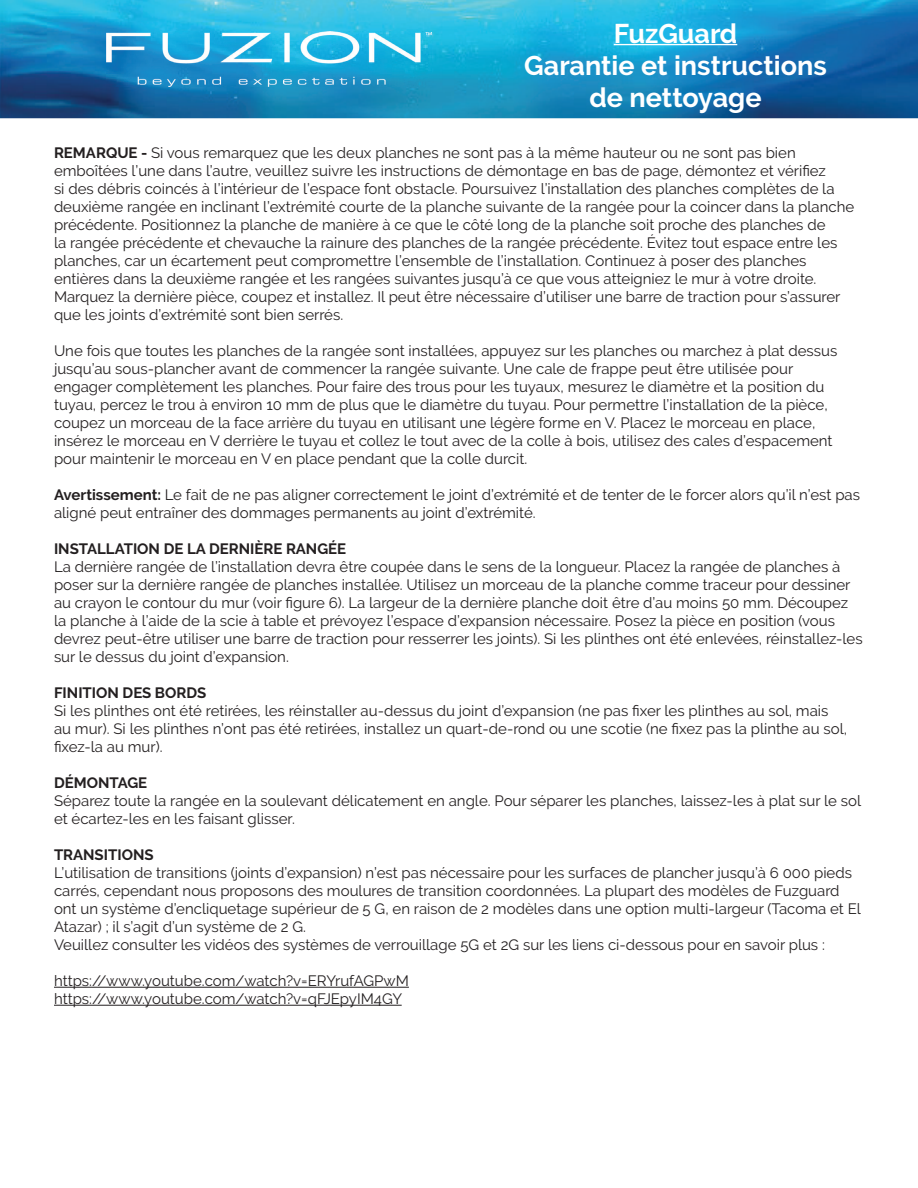
<style>
.page{position:relative;width:918px;height:1188px;background:#fff}
.page>*{position:absolute;margin:0;border:0;box-sizing:border-box;transform-origin:0 0}
.t1{font:700 27px "Raleway";color:#fff}
.t2{font:15px/18px "Raleway";color:#231f20}
.t3{font:700 15px "Raleway";color:#231f20}
.s1{font-weight:700}
</style>
<div class="page">
<hr style="left:54px;top:987px;width:355px;height:1px;background:#231f20">
<hr style="left:54px;top:1005px;width:348px;height:1px;background:#231f20">
<img style="left:0;top:0;width:918px;height:118px">
<img style="left:106px;top:32px;width:326px;height:55px">
<hr style="left:614px;top:44px;width:123px;height:1px;background:#fff">
<p class="t1" style="left:614px;top:18px;width:125px">FuzGuard</p>
<p class="t1" style="left:524px;top:50px;width:304px">Garantie et instructions</p>
<p class="t1" style="left:590px;top:82px;width:173px">de nettoyage</p>
<p class="t2" style="left:54px;top:144px;width:743px"><span class="s1">REMARQUE -</span> Si vous remarquez que les deux planches ne sont pas à la même hauteur ou ne sont pas bien</p>
<p class="t2" style="left:54px;top:162px;width:802px">emboîtées l’une dans l’autre, veuillez suivre les instructions de démontage en bas de page, démontez et vérifiez<br>si des débris coincés à l’intérieur de l’espace font obstacle. Poursuivez l’installation des planches complètes de la deuxième rangée en inclinant l’extrémité courte de la planche suivante de la rangée pour la coincer dans la planche précédente. Positionnez la planche de manière à ce que le côté long de la planche soit proche des planches de<br>la rangée précédente et chevauche la rainure des planches de la rangée précédente. Évitez tout espace entre les planches, car un écartement peut compromettre l’ensemble de l’installation. Continuez à poser des planches</p>
<p class="t2" style="left:54px;top:270px;width:764px">entières dans la deuxième rangée et les rangées suivantes jusqu’à ce que vous atteigniez le mur à votre droite.</p>
<p class="t2" style="left:54px;top:288px;width:788px">Marquez la dernière pièce, coupez et installez. Il peut être nécessaire d’utiliser une barre de traction pour s’assurer que les joints d’extrémité sont bien serrés.</p>
<p class="t2" style="left:54px;top:342px;width:785px">Une fois que toutes les planches de la rangée sont installées, appuyez sur les planches ou marchez à plat dessus jusqu’au sous-plancher avant de commencer la rangée suivante. Une cale de frappe peut être utilisée pour</p>
<p class="t2" style="left:54px;top:378px;width:775px">engager complètement les planches. Pour faire des trous pour les tuyaux, mesurez le diamètre et la position du tuyau, percez le trou à environ 10 mm de plus que le diamètre du tuyau. Pour permettre l’installation de la pièce, coupez un morceau de la face arrière du tuyau en utilisant une légère forme en V. Placez le morceau en place,</p>
<p class="t2" style="left:54px;top:432px;width:780px">insérez le morceau en V derrière le tuyau et collez le tout avec de la colle à bois, utilisez des cales d’espacement pour maintenir le morceau en V en place pendant que la colle durcit.</p>
<p class="t2" style="left:54px;top:486px;width:808px"><span class="s1">Avertissement:</span> Le fait de ne pas aligner correctement le joint d’extrémité et de tenter de le forcer alors qu’il n’est pas aligné peut entraîner des dommages permanents au joint d’extrémité.</p>
<p class="t3" style="left:54px;top:540px;width:294px">INSTALLATION DE LA DERNIÈRE RANGÉE</p>
<p class="t2" style="left:54px;top:558px;width:810px">La dernière rangée de l’installation devra être coupée dans le sens de la longueur. Placez la rangée de planches à poser sur la dernière rangée de planches installée. Utilisez un morceau de la planche comme traceur pour dessiner au crayon le contour du mur (voir figure 6). La largeur de la dernière planche doit être d’au moins 50 mm. Découpez la planche à l’aide de la scie à table et prévoyez l’espace d’expansion nécessaire. Posez la pièce en position (vous devrez peut-être utiliser une barre de traction pour resserrer les joints). Si les plinthes ont été enlevées, réinstallez-les sur le dessus du joint d’expansion.</p>
<p class="t3" style="left:54px;top:684px;width:154px">FINITION DES BORDS</p>
<p class="t2" style="left:54px;top:702px;width:795px">Si les plinthes ont été retirées, les réinstaller au-dessus du joint d’expansion (ne pas fixer les plinthes au sol, mais au mur). Si les plinthes n’ont pas été retirées, installez un quart-de-rond ou une scotie (ne fixez pas la plinthe au sol, fixez-la au mur).</p>
<p class="t3" style="left:54px;top:774px;width:95px">DÉMONTAGE</p>
<p class="t2" style="left:54px;top:792px;width:809px">Séparez toute la rangée en la soulevant délicatement en angle. Pour séparer les planches, laissez-les à plat sur le sol et écartez-les en les faisant glisser.</p>
<p class="t3" style="left:54px;top:846px;width:101px">TRANSITIONS</p>
<p class="t2" style="left:54px;top:864px;width:808px">L’utilisation de transitions (joints d’expansion) n’est pas nécessaire pour les surfaces de plancher jusqu’à 6 000 pieds carrés, cependant nous proposons des moulures de transition coordonnées. La plupart des modèles de Fuzguard ont un système d’encliquetage supérieur de 5 G, en raison de 2 modèles dans une option multi-largeur (Tacoma et El Atazar) ; il s’agit d’un système de 2 G.</p>
<p class="t2" style="left:54px;top:936px;width:772px">Veuillez consulter les vidéos des systèmes de verrouillage 5G et 2G sur les liens ci-dessous pour en savoir plus :</p>
<p class="t2" style="left:54px;top:972px;width:356px">https://www.youtube.com/watch?v=ERYrufAGPwM</p>
<p class="t2" style="left:54px;top:990px;width:350px">https://www.youtube.com/watch?v=qFJEpyIM4GY</p>
</div>
